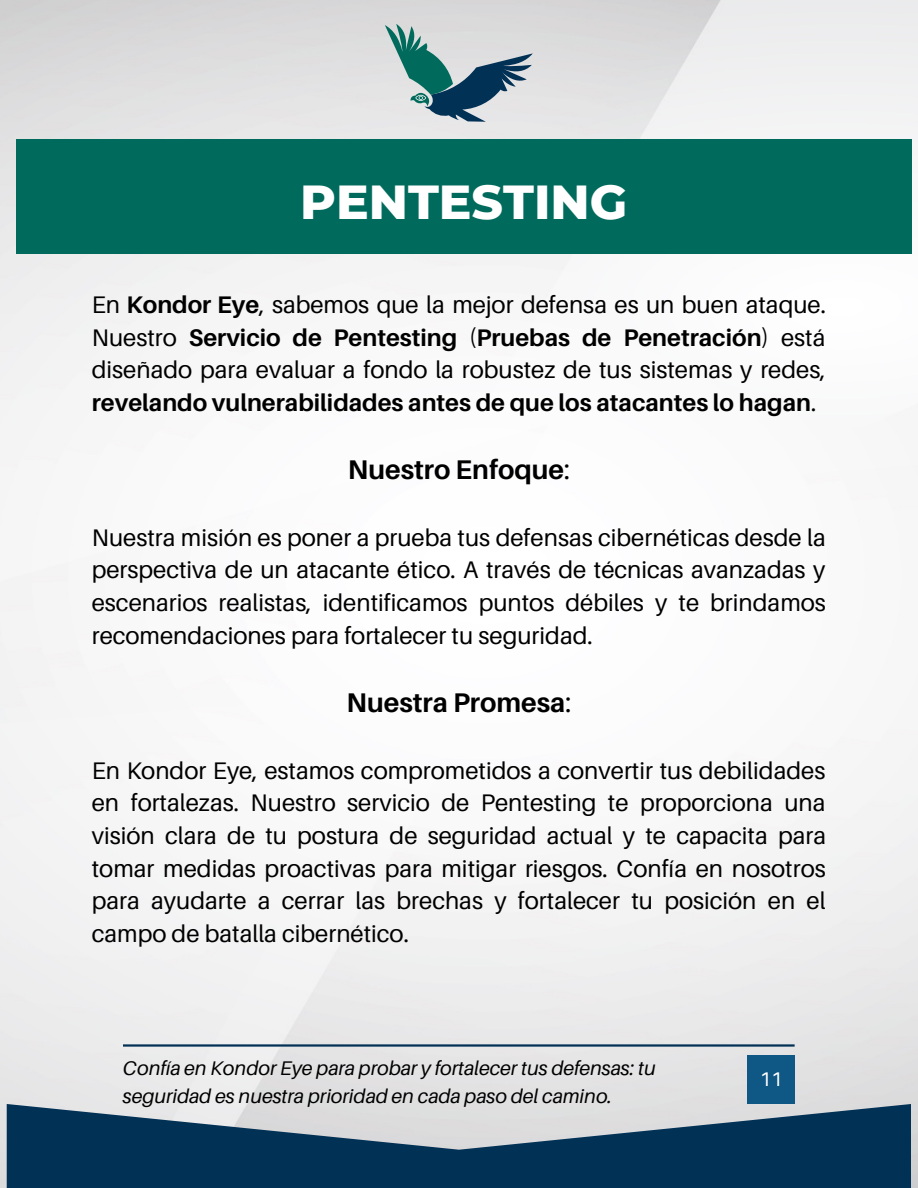
<style>
.page{position:relative;width:918px;height:1188px;background:#fff}
.page>*{position:absolute;margin:0;border:0;box-sizing:border-box;transform-origin:0 0}
.t1{font:800 48.75px "Montserrat";color:#fff}
.t2{font:700 27px "Aileron";color:#000}
.t3{font:24px/32.7px "Aileron";color:#000;text-align:justify}
.t4{font:italic 19.8px/27.5px "Aileron";color:#000}
.t5{font:19.8px "Aileron";color:#fff}
.s1{font-weight:700}
.s2{font-weight:400}
</style>
<div class="page">
<img style="left:0;top:0;width:918px;height:1188px">
<svg style="left:7px;top:1104px;width:904px;height:84px;background:#3d5f7b"></svg>
<div style="left:747px;top:1056px;width:48px;height:48px;background:#0f5784"></div>
<div style="left:16px;top:140px;width:895px;height:114px;background:#006b5c"></div>
<hr style="left:123px;top:1044px;width:672px;height:3px;background:#023156">
<svg style="left:385px;top:24px;width:148px;height:98px;background:#95adb2"></svg>
<p class="t1" style="left:300px;top:172px;width:329px">PENTESTING</p>
<p class="t3" style="left:92px;top:288px;width:736px">En <span class="s1">Kondor Eye</span>, sabemos que la mejor defensa es un buen ataque.<br>Nuestro <span class="s1">Servicio de Pentesting</span> (<span class="s1">Pruebas de Penetración</span>) está diseñado para evaluar a fondo la robustez de tus sistemas y redes, <span class="s1">revelando vulnerabilidades antes de que los atacantes lo hagan</span>.</p>
<p class="t2" style="left:348px;top:453px;width:224px">Nuestro Enfoque<span class="s2">:</span></p>
<p class="t3" style="left:92px;top:521px;width:736px">Nuestra misión es poner a prueba tus defensas cibernéticas desde la perspectiva de un atacante ético. A través de técnicas avanzadas y escenarios realistas, identificamos puntos débiles y te brindamos recomendaciones para fortalecer tu seguridad.</p>
<p class="t2" style="left:347px;top:686px;width:226px">Nuestra Promesa<span class="s2">:</span></p>
<p class="t3" style="left:92px;top:753px;width:736px">En Kondor Eye, estamos comprometidos a convertir tus debilidades en fortalezas. Nuestro servicio de Pentesting te proporciona una visión clara de tu postura de seguridad actual y te capacita para tomar medidas proactivas para mitigar riesgos. Confía en nosotros para ayudarte a cerrar las brechas y fortalecer tu posición en el campo de batalla cibernético.</p>
<p class="t4" style="left:123px;top:1054px;width:534px">Confía en Kondor Eye para probar y fortalecer tus defensas: tu seguridad es nuestra prioridad en cada paso del camino.</p>
<p class="t5" style="left:760px;top:1067px;width:24px">11</p>
</div>
